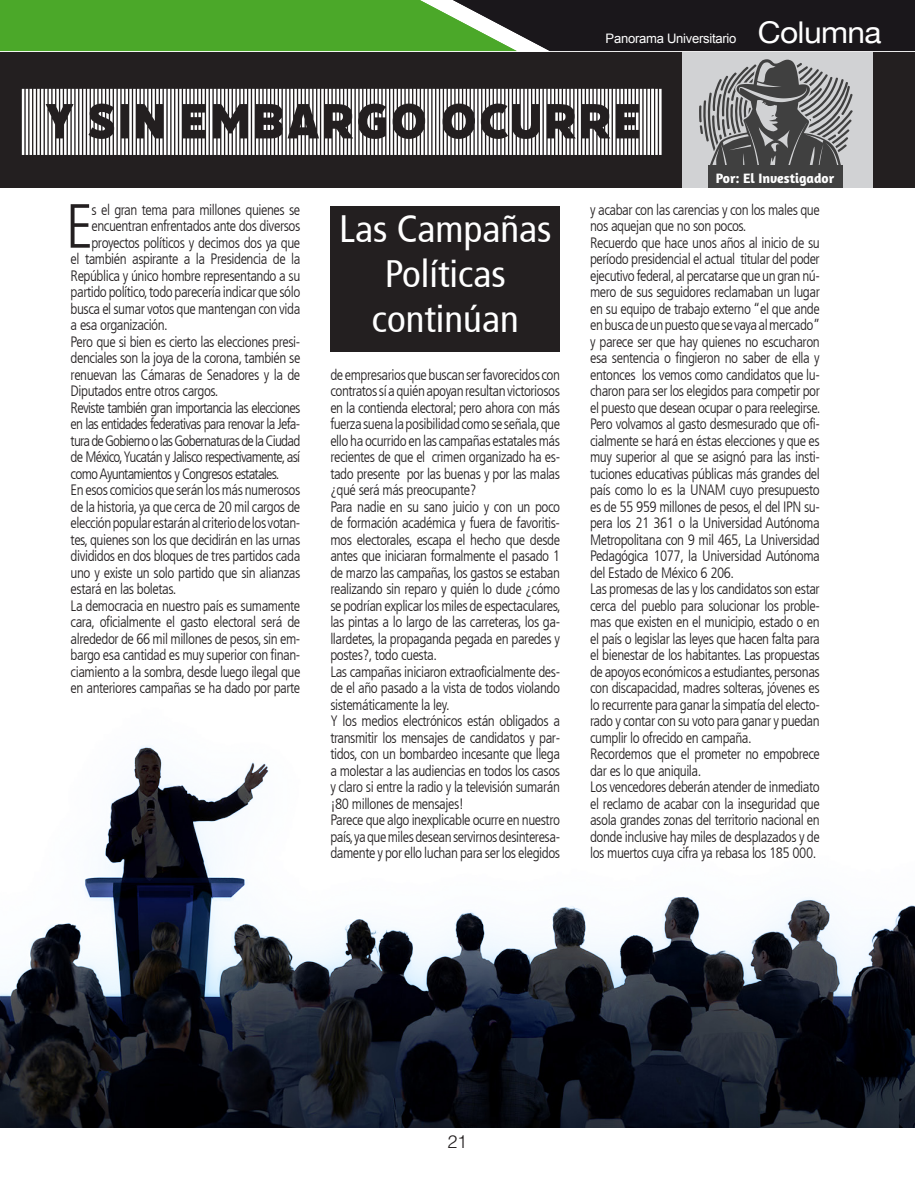
<style>
.page{position:relative;width:915px;height:1191px;background:#fff}
.page>*{position:absolute;margin:0;border:0;box-sizing:border-box;transform-origin:0 0}
.t1{font:300 condensed 62.25px "Frutiger LT";color:#231f20}
.t2{font:55.05px "Filicudi Striped";color:#fff}
.t3{font:condensed 38.1px/45px "Frutiger";color:#fff;text-align:center}
.t4{font:30px "Helvetica Neue";letter-spacing:-.02em;color:#fff;scale:1.06 1}
.t5{font:300 18px "Helvetica LT Std";color:#231f20}
.t6{font:300 condensed 15px/16.5px "Frutiger LT";letter-spacing:-.03em;color:#231f20}
.t7{font:300 condensed 15px "Frutiger LT";letter-spacing:-.05em;color:#231f20}
.t8{font:700 13.8px "Amaranth";color:#fff}
.t9{font:13.05px "Arial";letter-spacing:-.02em;color:#fff}
</style>
<div class="page">
<img style="left:0;top:206px;width:914px;height:921px">
<div style="left:0;top:51px;width:914px;height:137px;background:#231f20"></div>
<div style="left:681px;top:51px;width:191px;height:137px;background:#d1d2d4"></div>
<hr style="left:698px;top:105px;width:3px;height:18px;background:#404040">
<svg style="left:699px;top:59px;width:154px;height:111px"></svg>
<div style="left:707px;top:165px;width:135px;height:23px;background:#404040"></div>
<svg style="left:0;top:0;width:914px;height:51px;background:#3b692a"></svg>
<div style="left:330px;top:207px;width:230px;height:145px;background:#231f20"></div>
<p class="t9" style="left:605px;top:30px;width:132px">Panorama Universitario</p>
<h2 class="t2" style="left:44px;top:89px;width:600px">Y SIN EMBARGO OCURRE</h2>
<h3 class="t4" style="left:757px;top:11px;width:118px">Columna</h3>
<h1 class="t1" style="left:66px;top:191px;width:29px">E</h1>
<p class="t6" style="left:91px;top:201px;width:210px">s el gran tema para millones quienes se</p>
<p class="t6" style="left:91px;top:218px;width:210px">encuentran enfrentados ante dos diversos</p>
<p class="t6" style="left:91px;top:234px;width:210px">proyectos políticos y decimos dos ya que</p>
<p class="t6" style="left:71px;top:251px;width:231px">el también aspirante a la Presidencia de la</p>
<p class="t6" style="left:71px;top:267px;width:231px">República y único hombre representando a su</p>
<p class="t6" style="left:71px;top:284px;width:231px">partido político, todo parecería indicar que sólo</p>
<p class="t6" style="left:71px;top:300px;width:231px">busca el sumar votos que mantengan con vida</p>
<p class="t6" style="left:71px;top:317px;width:99px">a esa organización.</p>
<p class="t6" style="left:71px;top:333px;width:231px">Pero que si bien es cierto las elecciones presi-</p>
<p class="t6" style="left:71px;top:350px;width:231px">denciales son la joya de la corona, también se</p>
<p class="t6" style="left:71px;top:366px;width:231px">renuevan las Cámaras de Senadores y la de</p>
<p class="t6" style="left:71px;top:383px;width:149px">Diputados entre otros cargos.</p>
<p class="t7" style="left:71px;top:399px;width:231px">Reviste también gran importancia las elecciones</p>
<p class="t7" style="left:71px;top:415px;width:231px">en las entidades federativas para renovar la Jefa-</p>
<p class="t7" style="left:71px;top:432px;width:231px">tura de Gobierno o las Gobernaturas de la Ciudad</p>
<p class="t7" style="left:71px;top:448px;width:231px">de México,Yucatán y Jalisco respectivamente, así</p>
<p class="t7" style="left:71px;top:465px;width:210px">como Ayuntamientos y Congresos estatales.</p>
<p class="t6" style="left:71px;top:482px;width:231px">En esos comicios que serán los más numerosos</p>
<p class="t6" style="left:71px;top:498px;width:231px">de la historia, ya que cerca de 20 mil cargos de</p>
<p class="t6" style="left:71px;top:515px;width:231px">elección popular estarán al criterio de los votan-</p>
<p class="t6" style="left:71px;top:531px;width:231px">tes, quienes son los que decidirán en las urnas</p>
<p class="t6" style="left:71px;top:548px;width:231px">divididos en dos bloques de tres partidos cada</p>
<p class="t6" style="left:71px;top:564px;width:231px">uno y existe un solo partido que sin alianzas</p>
<p class="t6" style="left:71px;top:581px;width:107px">estará en las boletas.</p>
<p class="t6" style="left:71px;top:597px;width:231px">La democracia en nuestro país es sumamente</p>
<p class="t6" style="left:71px;top:614px;width:231px">cara, oficialmente el gasto electoral será de</p>
<p class="t6" style="left:71px;top:630px;width:231px">alrededor de 66 mil millones de pesos, sin em-</p>
<p class="t6" style="left:71px;top:647px;width:231px">bargo esa cantidad es muy superior con finan-</p>
<p class="t6" style="left:71px;top:663px;width:231px">ciamiento a la sombra, desde luego ilegal que</p>
<p class="t6" style="left:71px;top:680px;width:231px">en anteriores campañas se ha dado por parte</p>
<h3 class="t3" style="left:339px;top:207px;width:213px">Las Campañas<br>Políticas continúan</h3>
<p class="t6" style="left:330px;top:366px;width:232px">de empresarios que buscan ser favorecidos con contratos sí a quién apoyan resultan victoriosos en la contienda electoral; pero ahora con más fuerza suena la posibilidad como se señala, que ello ha ocurrido en las campañas estatales más recientes de que el crimen organizado ha es&shy;tado presente por las buenas y por las malas ¿qué será más preocupante?<br>Para nadie en su sano juicio y con un poco de formación académica y fuera de favoritis&shy;mos electorales, escapa el hecho que desde antes que iniciaran formalmente el pasado 1 de marzo las campañas, los gastos se estaban realizando sin reparo y quién lo dude ¿cómo se podrían explicar los miles de espectaculares, las pintas a lo largo de las carreteras, los ga&shy;llardetes, la propaganda pegada en paredes y postes?, todo cuesta.<br>Las campañas iniciaron extraoficialmente des&shy;de el año pasado a la vista de todos violando sistemáticamente la ley.<br>Y los medios electrónicos están obligados a transmitir los mensajes de candidatos y par&shy;tidos, con un bombardeo incesante que llega a molestar a las audiencias en todos los casos y claro si entre la radio y la televisión sumarán ¡80 millones de mensajes!<br>Parece que algo inexplicable ocurre en nuestro país, ya que miles desean servirnos desinteresa&shy;damente y por ello luchan para ser los elegidos</p>
<p class="t8" style="left:715px;top:170px;width:120px">Por: El Investigador</p>
<p class="t6" style="left:590px;top:201px;width:232px">y acabar con las carencias y con los males que nos aquejan que no son pocos.<br>Recuerdo que hace unos años al inicio de su período presidencial el actual titular del poder ejecutivo federal, al percatarse que un gran nú&shy;mero de sus seguidores reclamaban un lugar en su equipo de trabajo externo “el que ande en busca de un puesto que se vaya al mercado” y parece ser que hay quienes no escucharon esa sentencia o fingieron no saber de ella y entonces los vemos como candidatos que lu&shy;charon para ser los elegidos para competir por el puesto que desean ocupar o para reelegirse.<br>Pero volvamos al gasto desmesurado que ofi&shy;cialmente se hará en éstas elecciones y que es muy superior al que se asignó para las insti&shy;tuciones educativas públicas más grandes del país como lo es la UNAM cuyo presupuesto es de 55 959 millones de pesos, el del IPN su&shy;pera los 21 361 o la Universidad Autónoma Metropolitana con 9 mil 465, La Universidad Pedagógica 1077, la Universidad Autónoma del Estado de México 6 206.<br>Las promesas de las y los candidatos son estar cerca del pueblo para solucionar los proble&shy;mas que existen en el municipio, estado o en el país o legislar las leyes que hacen falta para el bienestar de los habitantes. Las propuestas de apoyos económicos a estudiantes, personas con discapacidad, madres solteras, jóvenes es lo recurrente para ganar la simpatía del electo&shy;rado y contar con su voto para ganar y puedan cumplir lo ofrecido en campaña.<br>Recordemos que el prometer no empobrece dar es lo que aniquila.<br>Los vencedores deberán atender de inmediato el reclamo de acabar con la inseguridad que asola grandes zonas del territorio nacional en donde inclusive hay miles de desplazados y de los muertos cuya cifra ya rebasa los 185 000.</p>
<p class="t5" style="left:447px;top:1130px;width:21px">21</p>
</div>
